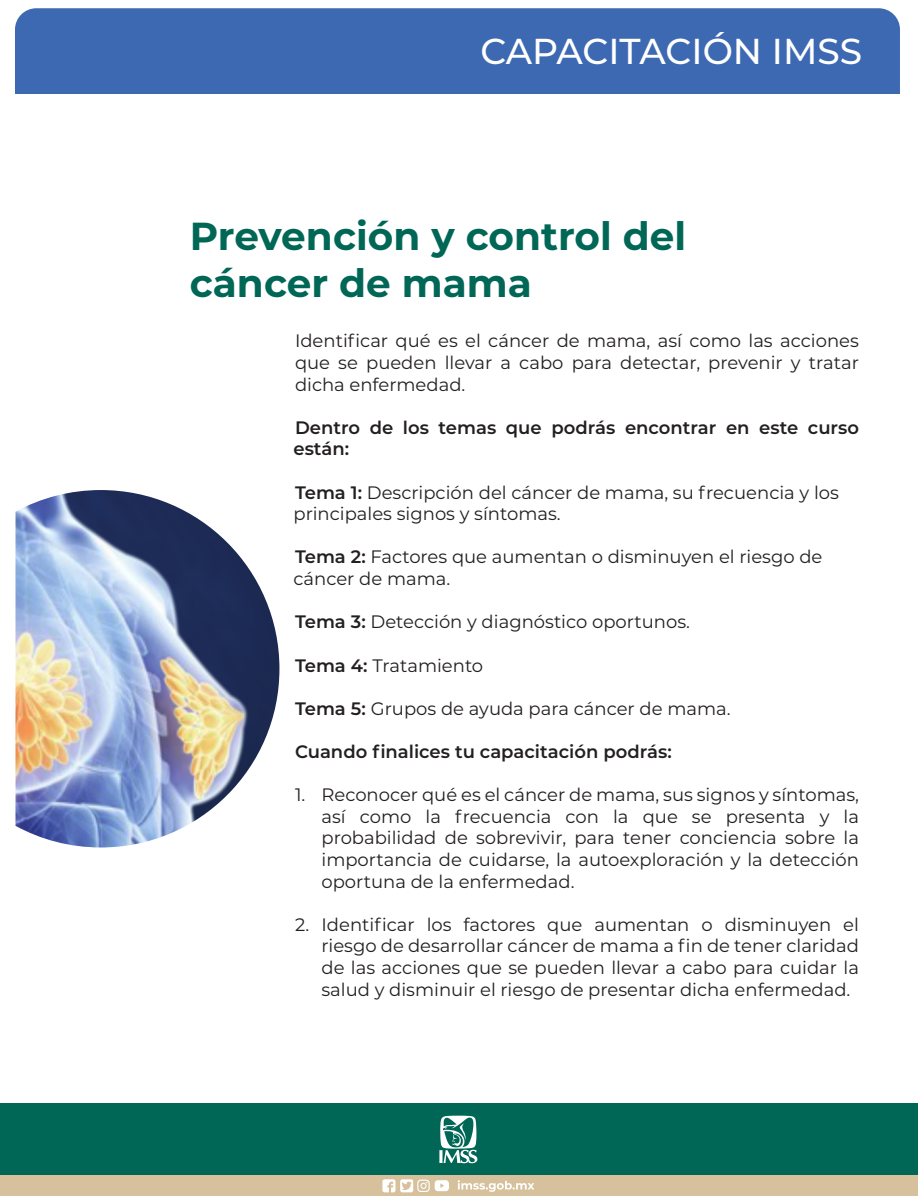
<style>
.page{position:relative;width:918px;height:1196px;background:#fff}
.page>*{position:absolute;margin:0;border:0;box-sizing:border-box;transform-origin:0 0}
.t1{font:700 39px/46.8px "Montserrat";color:#006756}
.t2{font:500 36px "Montserrat";color:#fff}
.t3{font:18px/21.6px "Montserrat";color:#231f20;text-align:justify}
.t4{font:600 18px/21.6px "Montserrat";color:#231f20}
.s1{font-weight:600}
</style>
<div class="page">
<div style="left:0;top:1137px;width:918px;height:59px;background:#d6c19c"></div>
<div style="left:0;top:1102px;width:918px;height:72px;background:#006756"></div>
<svg style="left:439px;top:1115px;width:38px;height:48px"></svg>
<svg style="left:458px;top:1180px;width:76px;height:11px"></svg>
<svg style="left:382px;top:1179px;width:67px;height:13px"></svg>
<div style="left:15px;top:8px;width:885px;height:86px;background:#3d69b2"></div>
<img style="left:15px;top:490px;width:264px;height:357px">
<h2 class="t2" style="left:480px;top:26px;width:383px">CAPACITACIÓN IMSS</h2>
<h2 class="t2" style="left:732px;top:26px;width:129px">SALUD</h2>
<h1 class="t1" style="left:190px;top:211px;width:498px">Prevención y control del cáncer de mama</h1>
<p class="t3" style="left:295px;top:329px;width:565px">Identificar qué es el cáncer de mama, así como las acciones que se pueden llevar a cabo para detectar, prevenir y tratar dicha enfermedad.</p>
<p class="t4" style="left:294px;top:416px;width:567px">Dentro de los temas que podrás encontrar en este curso están:</p>
<p class="t3" style="left:294px;top:481px;width:547px"><span class="s1">Tema 1:</span> Descripción del cáncer de mama, su frecuencia y los principales signos y síntomas.</p>
<p class="t3" style="left:294px;top:545px;width:530px"><span class="s1">Tema 2:</span> Factores que aumentan o disminuyen el riesgo de cáncer de mama.</p>
<p class="t3" style="left:295px;top:610px;width:396px"><span class="s1">Tema 3:</span> Detección y diagnóstico oportunos.</p>
<p class="t3" style="left:295px;top:653px;width:190px"><span class="s1">Tema 4:</span> Tratamiento</p>
<p class="t3" style="left:295px;top:697px;width:437px"><span class="s1">Tema 5:</span> Grupos de ayuda para cáncer de mama.</p>
<p class="t4" style="left:295px;top:740px;width:378px">Cuando finalices tu capacitación podrás:</p>
<p class="t3" style="left:321px;top:783px;width:539px;text-indent:-26px">1. Reconocer qué es el cáncer de mama, sus signos y síntomas, así como la frecuencia con la que se presenta y la probabilidad de sobrevivir, para tener conciencia sobre la importancia de cuidarse, la autoexploración y la detección oportuna de la enfermedad.</p>
<p class="t3" style="left:321px;top:913px;width:539px;text-indent:-26px">2. Identificar los factores que aumentan o disminuyen el riesgo de desarrollar cáncer de mama a fin de tener claridad de las acciones que se pueden llevar a cabo para cuidar la salud y disminuir el riesgo de presentar dicha enfermedad.</p>
</div>
